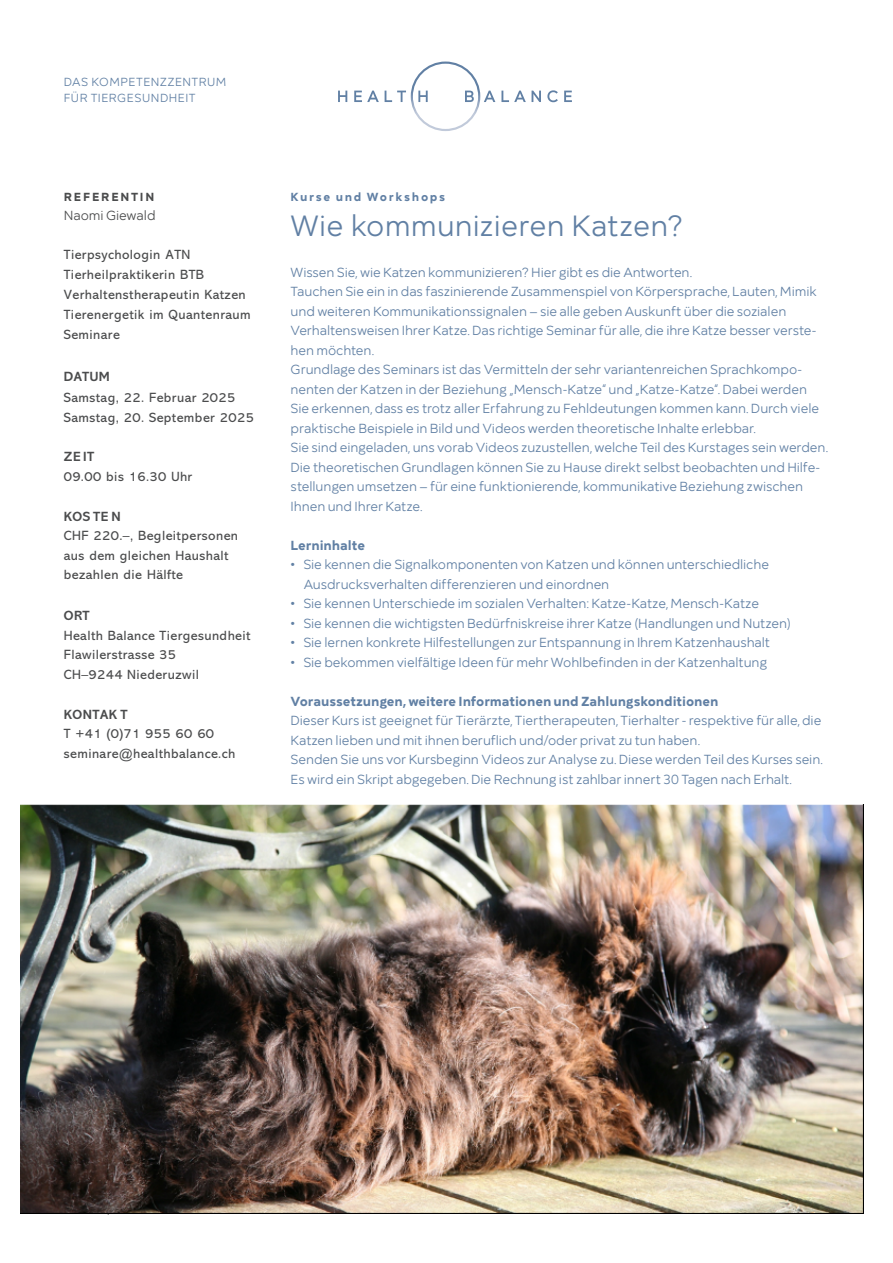
<style>
.page{position:relative;width:893px;height:1263px;background:#fff}
.page>*{position:absolute;margin:0;border:0;box-sizing:border-box;transform-origin:0 0}
.t1{font:30px "Mirai";letter-spacing:.005em;color:#6180a4}
.t2{font:13.5px/19.5px "Mirai";letter-spacing:-.01em;color:#6180a4}
.t3{font:13.5px/20.1px "Abadi MT Pro";letter-spacing:.035em;color:#4b4c4d}
.t4{font:13.5px "Mirai";letter-spacing:-.005em;color:#4b4c4d}
.t5{font:700 13.5px "Mirai";letter-spacing:-.005em;color:#6180a4}
.t6{font:12px/16.5px "Mirai";letter-spacing:.035em;color:#6180a4}
.t7{font:700 12px "Mirai";letter-spacing:.135em;color:#6180a4}
.t8{font:700 12px "Mirai";letter-spacing:.15em;color:#4b4c4d}
.s1{font-weight:700}
</style>
<div class="page">
<svg style="left:338px;top:91px;width:9px;height:11px"></svg>
<svg style="left:354px;top:91px;width:25px;height:11px"></svg>
<svg style="left:385px;top:62px;width:110px;height:69px"></svg>
<svg style="left:501px;top:91px;width:25px;height:11px"></svg>
<svg style="left:532px;top:91px;width:9px;height:11px"></svg>
<svg style="left:547px;top:90px;width:11px;height:12px"></svg>
<svg style="left:564px;top:91px;width:8px;height:11px"></svg>
<img style="left:21px;top:805px;width:843px;height:409px">
<p class="t6" style="left:64px;top:72px;width:164px">DAS KOMPETENZZENTRUM<br>FÜR TIERGESUNDHEIT</p>
<p class="t8" style="left:64px;top:187px;width:92px">REFERENTIN</p>
<p class="t4" style="left:64px;top:206px;width:93px">Naomi Giewald</p>
<p class="t3" style="left:64px;top:244px;width:188px">Tierpsychologin ATN<br>Tierheilpraktikerin BTB<br>Verhaltenstherapeutin Katzen<br>Tierenergetik im Quantenraum<br>Seminare</p>
<p class="t3" style="left:64px;top:367px;width:192px"><span class="s1">DATUM<br></span>Samstag, 22. Februar 2025<br>Samstag, 20. September 2025</p>
<p class="t3" style="left:64px;top:447px;width:130px;line-height:19.5px"><span class="s1">ZE IT<br></span>09.00 bis 16.30 Uhr</p>
<p class="t3" style="left:64px;top:507px;width:176px;line-height:19.5px"><span class="s1">KOS TE N<br></span>CHF 220.–, Begleitpersonen aus dem gleichen Haushalt bezahlen die Hälfte</p>
<p class="t3" style="left:64px;top:606px;width:188px;line-height:19.6px"><span class="s1">ORT<br></span>Health Balance Tiergesundheit<br>Flawilerstrasse 35<br>CH–9244 Niederuzwil</p>
<p class="t3" style="left:64px;top:705px;width:173px;line-height:19.5px"><span class="s1">KONTAK T<br></span>T +41 (0)71 955 60 60 seminare@healthbalance.ch</p>
<p class="t7" style="left:291px;top:187px;width:156px">Kurse und Workshops</p>
<p class="t1" style="left:291px;top:203px;width:394px">Wie kommunizieren Katzen?</p>
<p class="t2" style="left:291px;top:261px;width:403px">Wissen Sie, wie Katzen kommunizieren? Hier gibt es die Antworten.</p>
<p class="t2" style="left:291px;top:281px;width:528px">Tauchen Sie ein in das faszinierende Zusammenspiel von Körpersprache, Lauten, Mimik und weiteren Kommunikationssignalen – sie alle geben Auskunft über die sozialen Verhaltensweisen Ihrer Katze. Das richtige Seminar für alle, die ihre Katze besser verste&shy;hen möchten.</p>
<p class="t2" style="left:291px;top:359px;width:530px">Grundlage des Seminars ist das Vermitteln der sehr variantenreichen Sprachkompo&shy;nenten der Katzen in der Beziehung „Mensch-Katze“ und „Katze-Katze“. Dabei werden Sie erkennen, dass es trotz aller Erfahrung zu Fehldeutungen kommen kann. Durch viele praktische Beispiele in Bild und Videos werden theoretische Inhalte erlebbar.</p>
<p class="t2" style="left:291px;top:437px;width:539px">Sie sind eingeladen, uns vorab Videos zuzustellen, welche Teil des Kurstages sein werden.</p>
<p class="t2" style="left:291px;top:456px;width:531px">Die theoretischen Grundlagen können Sie zu Hause direkt selbst beobachten und Hilfe&shy;stellungen umsetzen – für eine funktionierende, kommunikative Beziehung zwischen<br>Ihnen und Ihrer Katze.</p>
<p class="t5" style="left:291px;top:534px;width:76px">Lerninhalte</p>
<p class="t2" style="left:304px;top:554px;width:467px;text-indent:-13px">• Sie kennen die Signalkomponenten von Katzen und können unterschiedliche<br>Ausdrucksverhalten differenzieren und einordnen</p>
<p class="t2" style="left:291px;top:593px;width:470px">• Sie kennen Unterschiede im sozialen Verhalten: Katze-Katze, Mensch-Katze</p>
<p class="t2" style="left:291px;top:612px;width:502px">• Sie kennen die wichtigsten Bedürfniskreise ihrer Katze (Handlungen und Nutzen)</p>
<p class="t2" style="left:291px;top:632px;width:481px">• Sie lernen konkrete Hilfestellungen zur Entspannung in Ihrem Katzenhaushalt</p>
<p class="t2" style="left:291px;top:651px;width:478px">• Sie bekommen vielfältige Ideen für mehr Wohlbefinden in der Katzenhaltung</p>
<p class="t2" style="left:291px;top:690px;width:532px"><span class="s1">Voraussetzungen, weitere Informationen und Zahlungskonditionen<br></span>Dieser Kurs ist geeignet für Tierärzte, Tiertherapeuten, Tierhalter - respektive für alle, die<br>Katzen lieben und mit ihnen beruflich und/oder privat zu tun haben.</p>
<p class="t2" style="left:291px;top:749px;width:534px">Senden Sie uns vor Kursbeginn Videos zur Analyse zu. Diese werden Teil des Kurses sein.</p>
<p class="t2" style="left:291px;top:768px;width:503px">Es wird ein Skript abgegeben. Die Rechnung ist zahlbar innert 30 Tagen nach Erhalt.</p>
</div>
